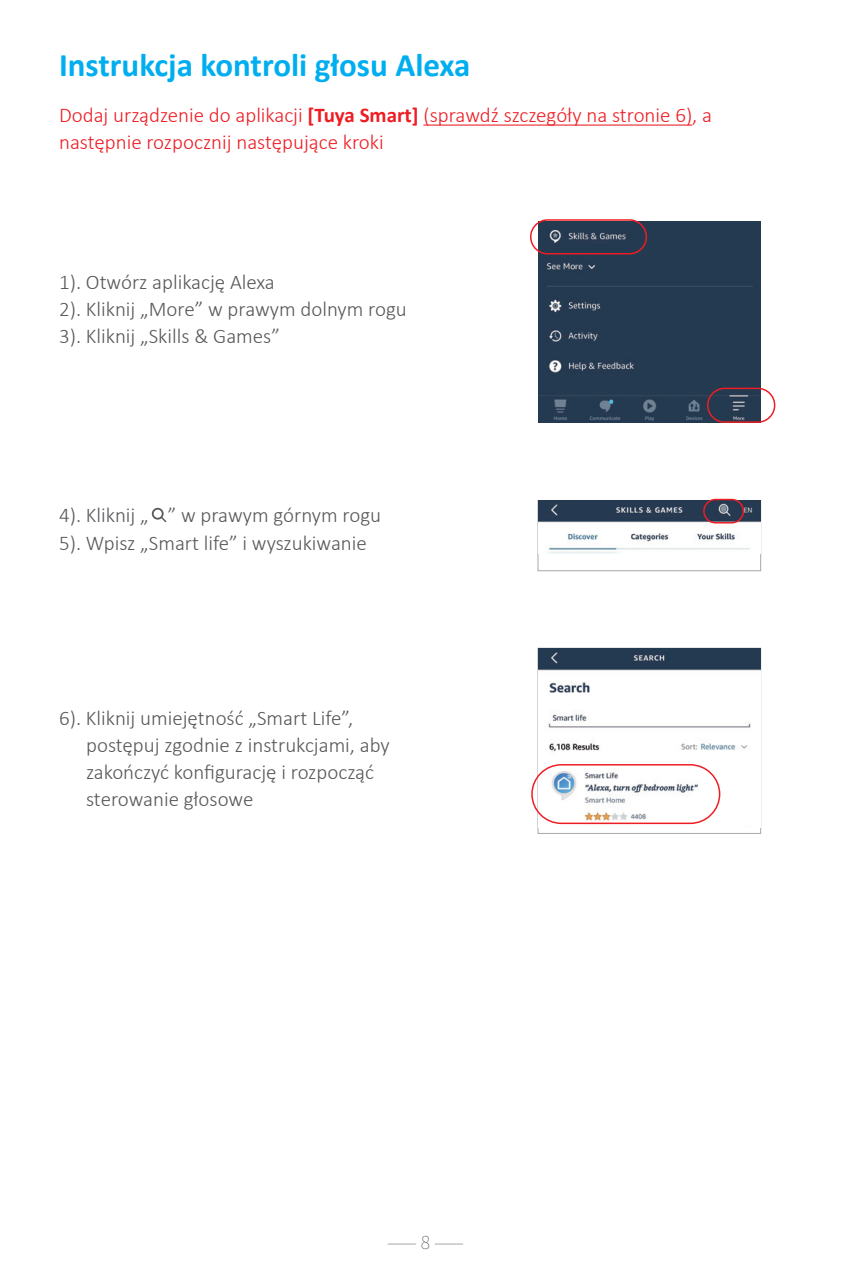
<style>
.page{position:relative;width:851px;height:1276px;background:#fff}
.page>*{position:absolute;margin:0;border:0;box-sizing:border-box;transform-origin:0 0}
.t1{font:700 33px "Calibri";color:#00aeef}
.t2{font:300 21px/27px "Calibri";color:#57585a}
.t3{font:300 21px/27px "Calibri";color:#ee1d23}
.t4{font:200 18px "Source Han Sans CN";color:#6c6d70}
.s1{font-weight:700}
</style>
<div class="page">
<hr style="left:423px;top:125px;width:269px;height:1px;background:#ee1d23">
<svg style="left:152px;top:508px;width:14px;height:14px"></svg>
<img style="left:538px;top:222px;width:222px;height:200px">
<div style="left:707px;top:388px;width:68px;height:35px;border:2px solid #ee1d23;border-radius:17px"></div>
<div style="left:530px;top:219px;width:117px;height:35px;border:2px solid #ee1d23;border-radius:17px"></div>
<img style="left:538px;top:648px;width:222px;height:177px">
<div style="left:531px;top:764px;width:189px;height:60px;border:2px solid #ee1d23;border-radius:29px"></div>
<div style="left:537px;top:500px;width:223px;height:71px;border:1px solid #a8a9ad"></div>
<img style="left:538px;top:500px;width:222px;height:53px">
<div style="left:703px;top:499px;width:41px;height:24px;border:2px solid #ee1d23;border-radius:12px"></div>
<h1 class="t1" style="left:59px;top:42px;width:413px">Instrukcja kontroli głosu Alexa</h1>
<p class="t3" style="left:59px;top:102px;width:654px">Dodaj urządzenie do aplikacji <span class="s1">[Tuya Smart]</span> (sprawdź szczegóły na stronie 6), a następnie rozpocznij następujące kroki</p>
<p class="t2" style="left:59px;top:268px;width:349px">1). Otwórz aplikację Alexa<br>2). Kliknij „More” w prawym dolnym rogu<br>3). Kliknij „Skills &amp; Games”</p>
<p class="t2" style="left:59px;top:502px;width:323px">4). Kliknij „ ” w prawym górnym rogu<br>5). Wpisz „Smart life” i wyszukiwanie</p>
<p class="t2" style="left:86px;top:704px;width:305px;text-indent:-27px">6). Kliknij umiejętność „Smart Life”, postępuj zgodnie z instrukcjami, aby zakończyć konfigurację i rozpocząć sterowanie głosowe</p>
<p class="t4" style="left:387px;top:1232px;width:78px">⸺ 8 ⸺</p>
</div>
